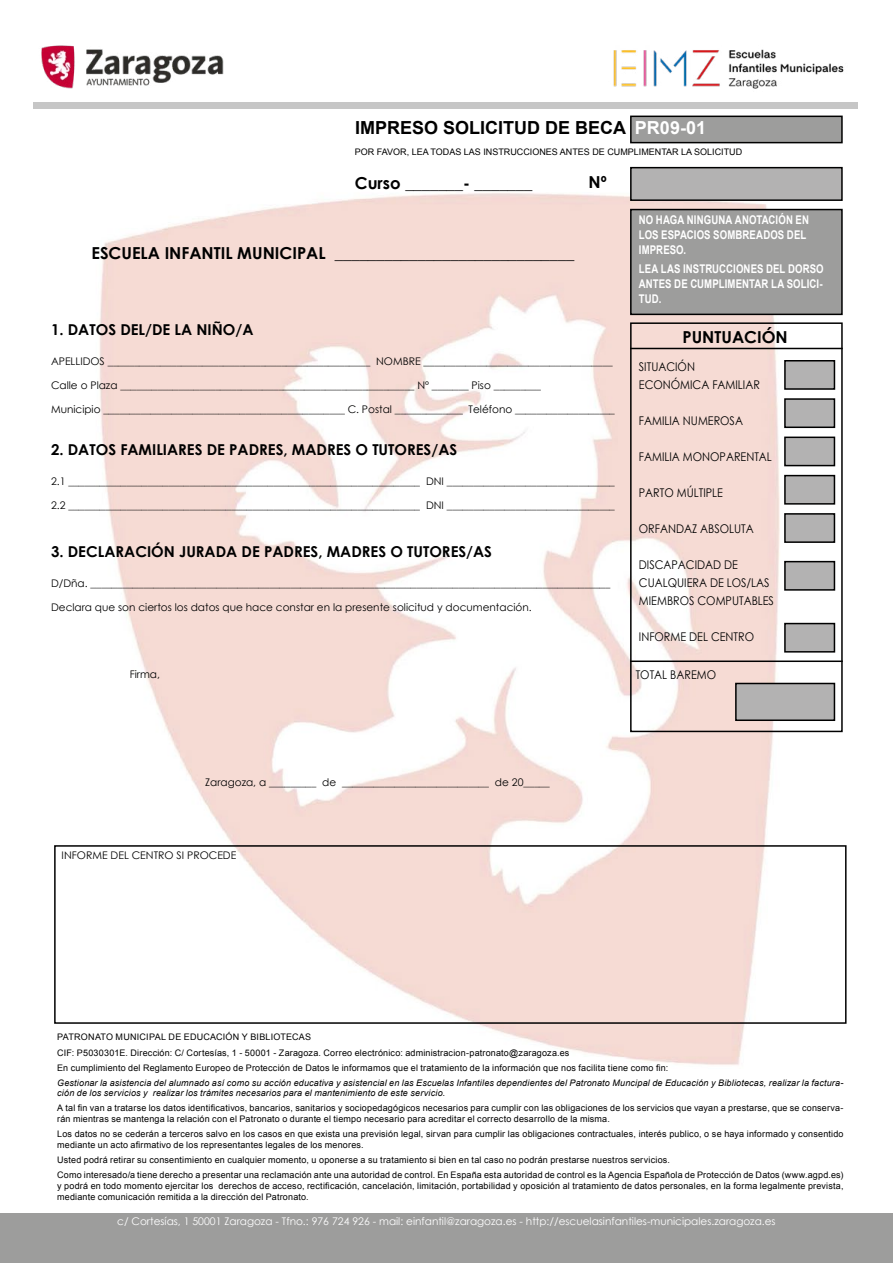
<style>
.page{position:relative;width:893px;height:1263px;background:#fff}
.page>*{position:absolute;margin:0;border:0;box-sizing:border-box;transform-origin:0 0}
.t1{font:700 18px "Arial";color:#000}
.t2{font:700 16.5px "Century Gothic";color:#000}
.t3{font:700 15px "Century Gothic";color:#000}
.t4{font:12px/18px "Century Gothic";color:#000;scale:.9 1}
.t5{font:700 12px/15px "Arial";letter-spacing:.01em;color:#fff;scale:.8 1}
.t6{font:10.5px "Century Gothic";color:#000}
.t7{font:10.5px "Century Gothic";color:#fff}
.t8{font:9px/15px "Arial";letter-spacing:.02em;color:#000}
.t9{font:italic 9px/10.8px "Arial";letter-spacing:.02em;color:#000}
.t10{font:9px "Arial";color:#000}
.s1{color:#fff}
</style>
<div class="page">
<img style="left:33px;top:108px;width:825px;height:957px">
<div style="left:0;top:1213px;width:893px;height:50px;background:#9d9d9c"></div>
<div style="left:33px;top:102px;width:825px;height:6px;background:#c6c6c6"></div>
<div style="left:630px;top:116px;width:213px;height:27px;background:#9d9d9c;border:2px solid #000"></div>
<div style="left:630px;top:167px;width:213px;height:34px;background:#b3b2b2;border:2px solid #000"></div>
<div style="left:630px;top:322px;width:213px;height:410px;border:2px solid #000"></div>
<div style="left:631px;top:210px;width:211px;height:104px;background:#9d9d9c"></div>
<div style="left:630px;top:209px;width:213px;height:106px;border:2px solid #000"></div>
<hr style="left:630px;top:348px;width:213px;height:1px;background:#000">
<div style="left:784px;top:360px;width:51px;height:30px;background:#b3b2b2;border:2px solid #000"></div>
<div style="left:784px;top:398px;width:51px;height:30px;background:#b3b2b2;border:2px solid #000"></div>
<div style="left:784px;top:437px;width:51px;height:29px;background:#b3b2b2;border:2px solid #000"></div>
<div style="left:784px;top:475px;width:51px;height:30px;background:#b3b2b2;border:2px solid #000"></div>
<div style="left:784px;top:513px;width:51px;height:30px;background:#b3b2b2;border:2px solid #000"></div>
<div style="left:784px;top:561px;width:51px;height:30px;background:#b3b2b2;border:2px solid #000"></div>
<div style="left:784px;top:623px;width:51px;height:29px;background:#b3b2b2;border:2px solid #000"></div>
<hr style="left:630px;top:660px;width:213px;height:2px;background:#000">
<div style="left:735px;top:683px;width:100px;height:38px;background:#b3b2b2;border:2px solid #000"></div>
<div style="left:54px;top:845px;width:792px;height:179px;border:2px solid #000"></div>
<img style="left:41px;top:45px;width:183px;height:44px">
<img style="left:613px;top:49px;width:231px;height:40px">
<h1 class="t1" style="left:355px;top:116px;width:352px">IMPRESO SOLICITUD DE BECA <span class="s1">PR09-01</span></h1>
<p class="t10" style="left:355px;top:146px;width:389px">POR FAVOR, LEA TODAS LAS INSTRUCCIONES ANTES DE CUMPLIMENTAR LA SOLICITUD</p>
<h2 class="t2" style="left:355px;top:171px;width:179px">Curso _______- _______</h2>
<h2 class="t2" style="left:588px;top:169px;width:20px">Nº</h2>
<h2 class="t2" style="left:91px;top:240px;width:484px">ESCUELA INFANTIL MUNICIPAL _____________________________</h2>
<h3 class="t3" style="left:51px;top:318px;width:204px">1. DATOS DEL/DE LA NIÑO/A</h3>
<p class="t6" style="left:51px;top:354px;width:563px">APELLIDOS __________________________________________________ NOMBRE ____________________________________</p>
<p class="t6" style="left:51px;top:378px;width:492px">Calle o Plaza ________________________________________________________ Nº _______ Piso _________</p>
<p class="t6" style="left:51px;top:402px;width:565px">Municipio ______________________________________________ C. Postal _____________ Teléfono ___________________</p>
<h3 class="t3" style="left:51px;top:438px;width:408px">2. DATOS FAMILIARES DE PADRES, MADRES O TUTORES/AS</h3>
<p class="t6" style="left:51px;top:474px;width:565px">2.1 ___________________________________________________________________ DNI ________________________________</p>
<p class="t6" style="left:51px;top:498px;width:565px">2.2 ___________________________________________________________________ DNI ________________________________</p>
<h3 class="t3" style="left:51px;top:540px;width:443px">3. DECLARACIÓN JURADA DE PADRES, MADRES O TUTORES/AS</h3>
<p class="t6" style="left:51px;top:576px;width:561px">D/Dña. ___________________________________________________________________________________________________</p>
<p class="t6" style="left:51px;top:600px;width:482px">Declara que son ciertos los datos que hace constar en la presente solicitud y documentación.</p>
<p class="t6" style="left:130px;top:667px;width:32px">Firma,</p>
<h3 class="t5" style="left:639px;top:213px;width:214px">NO HAGA NINGUNA ANOTACIÓN EN<br>LOS ESPACIOS SOMBREADOS DEL<br>IMPRESO.</h3>
<h3 class="t5" style="left:639px;top:262px;width:232px;text-align:justify">LEA LAS INSTRUCCIONES DEL DORSO ANTES DE CUMPLIMENTAR LA SOLICI-TUD.</h3>
<h2 class="t2" style="left:682px;top:324px;width:107px">PUNTUACIÓN</h2>
<h3 class="t4" style="left:639px;top:357px;width:136px">SITUACIÓN<br>ECONÓMICA FAMILIAR</h3>
<h3 class="t4" style="left:639px;top:411px;width:117px">FAMILIA NUMEROSA</h3>
<h3 class="t4" style="left:639px;top:447px;width:149px">FAMILIA MONOPARENTAL</h3>
<h3 class="t4" style="left:639px;top:483px;width:95px">PARTO MÚLTIPLE</h3>
<h3 class="t4" style="left:639px;top:519px;width:129px">ORFANDAZ ABSOLUTA</h3>
<h3 class="t4" style="left:639px;top:555px;width:152px">DISCAPACIDAD DE<br>CUALQUIERA DE LOS/LAS<br>MIEMBROS COMPUTABLES</h3>
<h3 class="t4" style="left:639px;top:627px;width:130px">INFORME DEL CENTRO</h3>
<h3 class="t4" style="left:636px;top:665px;width:91px">TOTAL BAREMO</h3>
<p class="t6" style="left:205px;top:775px;width:346px">Zaragoza, a _________ de ____________________________ de 20_____</p>
<p class="t6" style="left:62px;top:848px;width:176px">INFORME DEL CENTRO SI PROCEDE</p>
<p class="t8" style="left:57px;top:1030px;width:612px">PATRONATO MUNICIPAL DE EDUCACIÓN Y BIBLIOTECAS<br>CIF: P5030301E. Dirección: C/ Cortesías, 1 - 50001 - Zaragoza. Correo electrónico: administracion-patronato@zaragoza.es<br>En cumplimiento del Reglamento Europeo de Protección de Datos le informamos que el tratamiento de la información que nos facilita tiene como fin:</p>
<p class="t9" style="left:57px;top:1077px;width:788px">Gestionar la asistencia del alumnado así como su acción educativa y asistencial en las Escuelas Infantiles dependientes del Patronato Muncipal de Educación y Bibliotecas, realizar la factura&shy;ción de los servicios y realizar los trámites necesarios para el mantenimiento de este servicio.</p>
<p class="t8" style="left:57px;top:1103px;width:788px;line-height:10.8px">A tal fin van a tratarse los datos identificativos, bancarios, sanitarios y sociopedagógicos necesarios para cumplir con las obligaciones de los servicios que vayan a prestarse, que se conserva&shy;rán mientras se mantenga la relación con el Patronato o durante el tiempo necesario para acreditar el correcto desarrollo de la misma.</p>
<p class="t8" style="left:57px;top:1129px;width:788px;line-height:10.8px">Los datos no se cederán a terceros salvo en los casos en que exista una previsión legal, sirvan para cumplir las obligaciones contractuales, interés publico, o se haya informado y consentido mediante un acto afirmativo de los representantes legales de los menores.</p>
<p class="t8" style="left:57px;top:1152px;width:788px">Usted podrá retirar su consentimiento en cualquier momento, u oponerse a su tratamiento si bien en tal caso no podrán prestarse nuestros servicios.<br>Como interesado/a tiene derecho a presentar una reclamación ante una autoridad de control. En España esta autoridad de control es la Agencia Española de Protección de Datos (www.agpd.es)</p>
<p class="t8" style="left:57px;top:1180px;width:788px;line-height:10.8px">y podrá en todo momento ejercitar los derechos de acceso, rectificación, cancelación, limitación, portabilidad y oposición al tratamiento de datos personales, en la forma legalmente prevista, mediante comunicación remitida a la dirección del Patronato.</p>
<p class="t7" style="left:117px;top:1214px;width:660px">c/ Cortesías, 1 50001 Zaragoza - Tfno.: 976 724 926 - mail: einfantil@zaragoza.es - http://escuelasinfantiles-municipales.zaragoza.es</p>
</div>
